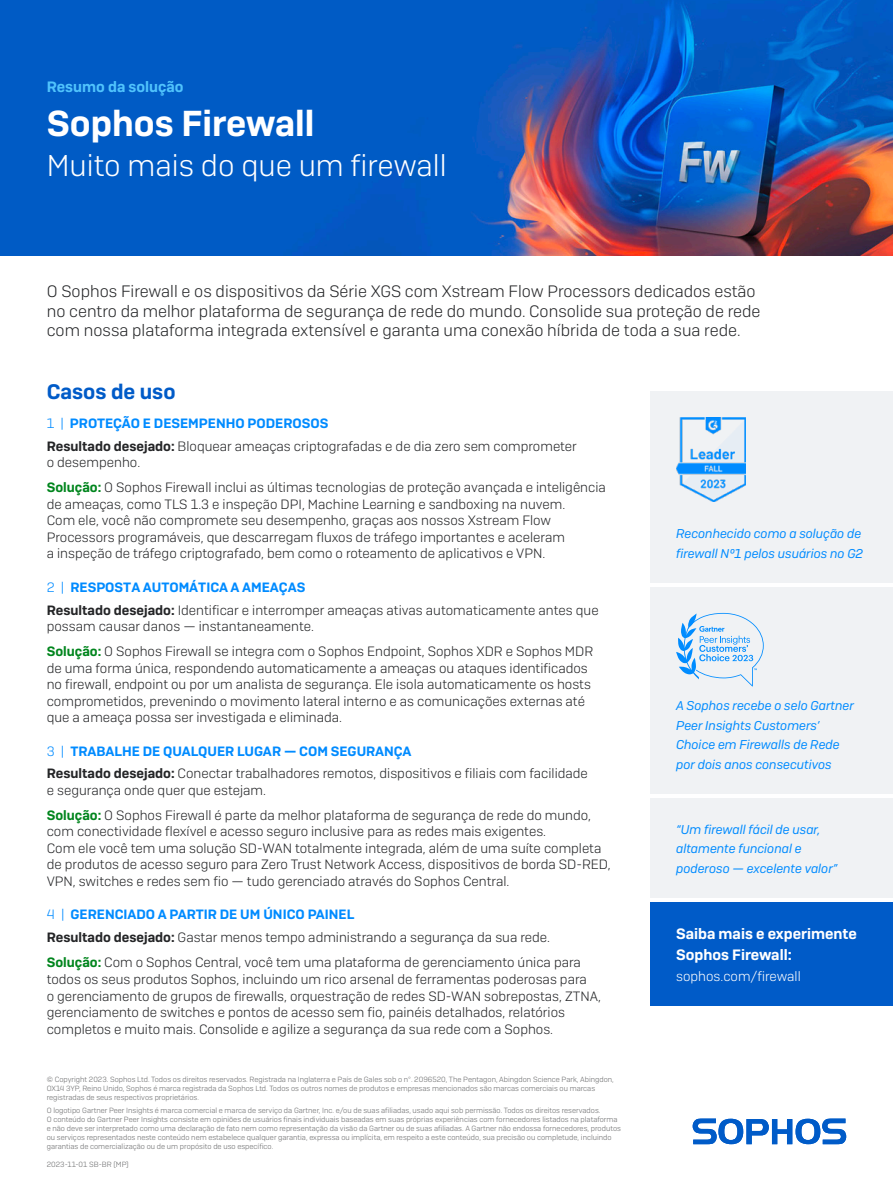
<style>
.page{position:relative;width:893px;height:1191px;background:#fff}
.page>*{position:absolute;margin:0;border:0;box-sizing:border-box;transform-origin:0 0}
.Title_-_Product_Name{font:600 36px "Sophos Sans";color:#fff}
.SubTitle{font:300 30px "Sophos Sans";color:#fff}
.Use_Cases_-_Blue_HDL{font:600 21px "Sophos Sans";color:#005bc8}
.Intro_Copy{font:300 16.5px/19.5px "Sophos Sans";color:#242527}
.CTA_HDL{font:600 15px "Sophos Sans";color:#fff}
.Solution_Brief_-_Top{font:600 15px "Sophos Sans";color:#50c3fc}
.Body_Copy{font:300 13.5px/16.5px "Sophos Sans";color:#242527}
.Use_Cases_-_SubHDL{font:600 13.5px "Sophos Sans";color:#008bff}
.CTA_HDL-2{font:300 13.5px "Sophos Sans";color:#fff}
.blue_Highlights_on_the_right_side{font:italic 12.75px/19.5px "Sophos Sans";color:#008bff}
.Signature{font:300 7.5px/9px "Sophos Sans";color:#696a6b}
.s1{font-weight:300}
.s2{font-weight:600}
.s3{font-weight:600;color:#00851d}
.s4{color:#008bff}
.s5{font-weight:600;color:#008bff}
</style>
<div class="page">
<img style="left:0;top:0;width:893px;height:255px">
<div style="left:651px;top:902px;width:242px;height:104px;background:#005bc8"></div>
<div style="left:651px;top:392px;width:242px;height:191px;background:#f0f2f4"></div>
<img style="left:676px;top:417px;width:70px;height:84px">
<svg style="left:693px;top:1118px;width:153px;height:26px"></svg>
<div style="left:651px;top:587px;width:242px;height:207px;background:#f0f2f4"></div>
<svg style="left:676px;top:613px;width:88px;height:73px"></svg>
<div style="left:651px;top:798px;width:242px;height:100px;background:#f0f2f4"></div>
<p class="Solution_Brief_-_Top" style="left:47px;top:78px;width:138px">Resumo da solução</p>
<p class="Title_-_Product_Name" style="left:47px;top:101px;width:269px">Sophos Firewall</p>
<p class="SubTitle" style="left:47px;top:148px;width:401px">Muito mais do que um firewall</p>
<p class="Intro_Copy" style="left:47px;top:281px;width:715px">O Sophos Firewall e os dispositivos da Série XGS com Xstream Flow Processors dedicados estão no centro da melhor plataforma de segurança de rede do mundo. Consolide sua proteção de rede com nossa plataforma integrada extensível e garanta uma conexão híbrida de toda a sua rede.</p>
<p class="Use_Cases_-_Blue_HDL" style="left:47px;top:378px;width:130px">Casos de uso</p>
<p class="Use_Cases_-_SubHDL" style="left:47px;top:415px;width:283px"><span class="s1">1 |</span> PROTEÇÃO E DESEMPENHO PODEROSOS</p>
<p class="Body_Copy" style="left:47px;top:437px;width:532px"><span class="s2">Resultado desejado:</span> Bloquear ameaças criptografadas e de dia zero sem comprometer o desempenho.</p>
<p class="Body_Copy" style="left:47px;top:479px;width:561px"><span class="s3">Solução:</span> O Sophos Firewall inclui as últimas tecnologias de proteção avançada e inteligência de ameaças, como TLS 1.3 e inspeção DPI, Machine Learning e sandboxing na nuvem.<br>Com ele, você não compromete seu desempenho, graças aos nossos Xstream Flow Processors programáveis, que descarregam fluxos de tráfego importantes e aceleram<br>a inspeção de tráfego criptografado, bem como o roteamento de aplicativos e VPN.</p>
<p class="Body_Copy" style="left:47px;top:575px;width:553px;line-height:22.8px"><span class="s4">2 |</span> <span class="s5">RESPOSTA AUTOMÁTICA A AMEAÇAS<br></span><span class="s2">Resultado desejado:</span> Identificar e interromper ameaças ativas automaticamente antes que</p>
<p class="Body_Copy" style="left:47px;top:613px;width:548px;line-height:24.9px">possam causar danos — instantaneamente.<br><span class="s3">Solução:</span> O Sophos Firewall se integra com o Sophos Endpoint, Sophos XDR e Sophos MDR</p>
<p class="Body_Copy" style="left:47px;top:659px;width:546px">de uma forma única, respondendo automaticamente a ameaças ou ataques identificados no firewall, endpoint ou por um analista de segurança. Ele isola automaticamente os hosts comprometidos, prevenindo o movimento lateral interno e as comunicações externas até que a ameaça possa ser investigada e eliminada.</p>
<p class="Body_Copy" style="left:47px;top:739px;width:543px;line-height:22.8px"><span class="s4">3 |</span> <span class="s5">TRABALHE DE QUALQUER LUGAR — COM SEGURANÇA<br></span><span class="s2">Resultado desejado:</span> Conectar trabalhadores remotos, dispositivos e filiais com facilidade</p>
<p class="Body_Copy" style="left:47px;top:777px;width:546px;line-height:24.9px">e segurança onde quer que estejam.<br><span class="s3">Solução:</span> O Sophos Firewall é parte da melhor plataforma de segurança de rede do mundo,</p>
<p class="Body_Copy" style="left:47px;top:823px;width:565px">com conectividade flexível e acesso seguro inclusive para as redes mais exigentes.<br>Com ele você tem uma solução SD-WAN totalmente integrada, além de uma suíte completa de produtos de acesso seguro para Zero Trust Network Access, dispositivos de borda SD-RED, VPN, switches e redes sem fio — tudo gerenciado através do Sophos Central.</p>
<p class="Body_Copy" style="left:47px;top:903px;width:505px;line-height:23px"><span class="s4">4 |</span> <span class="s5">GERENCIADO A PARTIR DE UM ÚNICO PAINEL<br></span><span class="s2">Resultado desejado:</span> Gastar menos tempo administrando a segurança da sua rede.</p>
<p class="Body_Copy" style="left:47px;top:954px;width:556px"><span class="s3">Solução:</span> Com o Sophos Central, você tem uma plataforma de gerenciamento única para todos os seus produtos Sophos, incluindo um rico arsenal de ferramentas poderosas para<br>o gerenciamento de grupos de firewalls, orquestração de redes SD-WAN sobrepostas, ZTNA, gerenciamento de switches e pontos de acesso sem fio, painéis detalhados, relatórios completos e muito mais. Consolide e agilize a segurança da sua rede com a Sophos.</p>
<p class="Signature" style="left:47px;top:1074px;width:569px">© Copyright 2023. Sophos Ltd. Todos os direitos reservados. Registrada na Inglaterra e País de Gales sob o n°. 2096520, The Pentagon, Abingdon Science Park, Abingdon,<br>OX14 3YP, Reino Unido, Sophos é marca registrada da Sophos Ltd. Todos os outros nomes de produtos e empresas mencionados são marcas comerciais ou marcas registradas de seus respectivos proprietários.</p>
<p class="Signature" style="left:47px;top:1105px;width:576px">O logotipo Gartner Peer Insights é marca comercial e marca de serviço da Gartner, Inc. e/ou de suas afiliadas, usado aqui sob permissão. Todos os direitos reservados.<br>O conteúdo do Gartner Peer Insights consiste em opiniões de usuários finais individuais baseadas em suas próprias experiências com fornecedores listados na plataforma e não deve ser interpretado como uma declaração de fato nem como representação da visão da Gartner ou de suas afiliadas. A Gartner não endossa fornecedores, produtos ou serviços representados neste conteúdo nem estabelece qualquer garantia, expressa ou implícita, em respeito a este conteúdo, sua precisão ou completude, incluindo garantias de comercialização ou de um propósito de uso específico.</p>
<p class="Signature" style="left:47px;top:1159px;width:84px">2023-11-01 SB-BR (MP)</p>
<p class="blue_Highlights_on_the_right_side" style="left:676px;top:524px;width:189px">Reconhecido como a solução de firewall Nº1 pelos usuários no G2</p>
<p class="blue_Highlights_on_the_right_side" style="left:676px;top:696px;width:179px">A Sophos recebe o selo Gartner<br>Peer Insights Customers’<br>Choice em Firewalls de Rede por dois anos consecutivos</p>
<p class="blue_Highlights_on_the_right_side" style="left:676px;top:819px;width:163px">“Um firewall fácil de usar, altamente funcional e poderoso — excelente valor”</p>
<p class="CTA_HDL" style="left:676px;top:924px;width:182px">Saiba mais e experimente</p>
<p class="CTA_HDL" style="left:676px;top:945px;width:117px">Sophos Firewall:</p>
<p class="CTA_HDL-2" style="left:676px;top:968px;width:126px">sophos.com/firewall</p>
</div>
